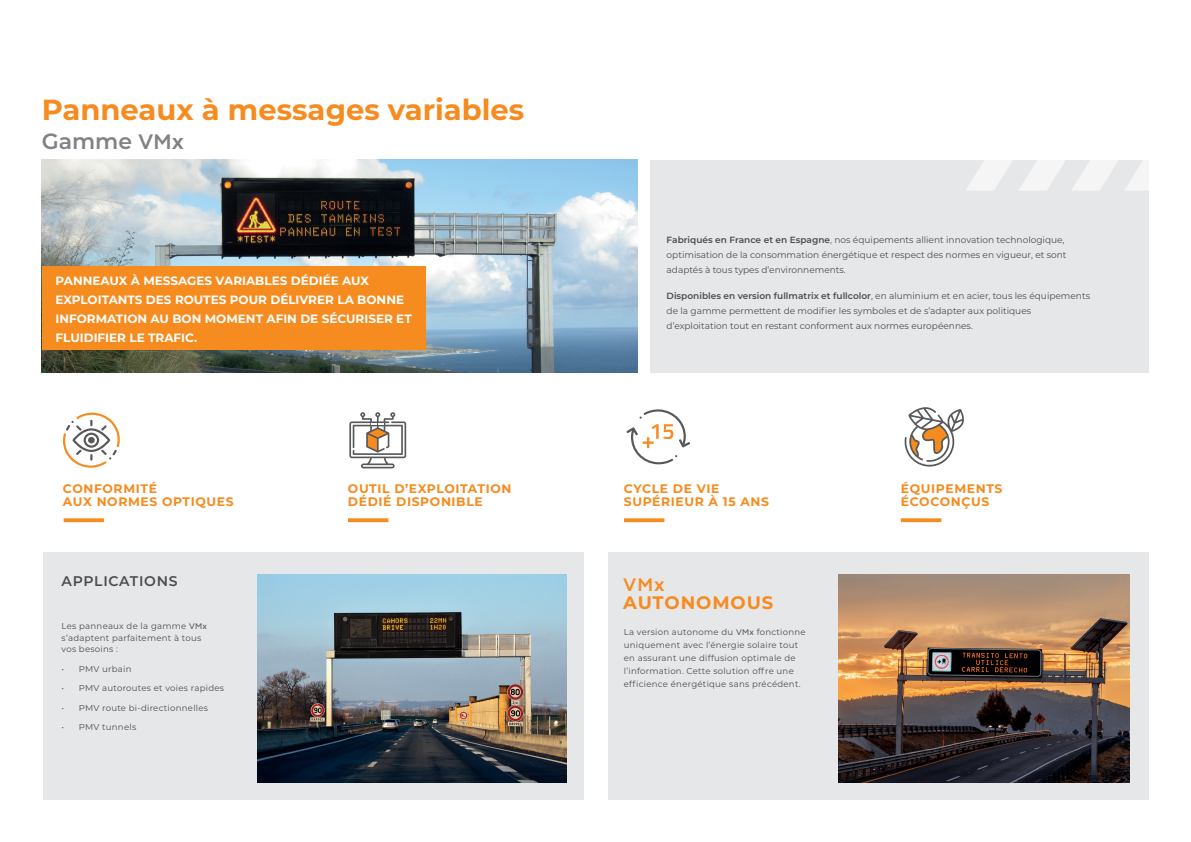
<style>
.page{position:relative;width:1191px;height:842px;background:#fff}
.page>*{position:absolute;margin:0;border:0;box-sizing:border-box;transform-origin:0 0}
.t1{font:700 29px "Montserrat";color:#f68b1f}
.t2{font:600 22px "Montserrat";color:#808285}
.t3{font:700 19px "Codec Cold";color:#f68b1f}
.t4{font:700 18.1px "Montserrat";letter-spacing:.05em;color:#f68b1f}
.t5{font:600 14px "Montserrat";letter-spacing:.05em;color:#4b4c4d}
.t6{font:700 12.4px/13.3px "Montserrat";letter-spacing:.05em;color:#f68b1f}
.t7{font:700 12px/19px "Montserrat";color:#fff}
.t8{font:9px/15px "Montserrat";color:#4b4c4d}
.t9{font:8.6px/13px "Montserrat";letter-spacing:.03em;color:#4b4c4d}
.s1{font-family:"Codec Cold";font-weight:700}
.s2{font-family:"Codec Cold"}
.s3{font-weight:600}
</style>
<div class="page">
<img style="left:42px;top:160px;width:595px;height:212px">
<div style="left:42px;top:266px;width:383px;height:84px;background:#f68b1f"></div>
<div style="left:650px;top:160px;width:499px;height:212px;background:#e6e7e9"></div>
<svg style="left:966px;top:160px;width:183px;height:30px"></svg>
<div style="left:43px;top:553px;width:540px;height:247px;background:#e6e7e9"></div>
<svg style="left:64px;top:518px;width:40px;height:4px"></svg>
<svg style="left:348px;top:518px;width:40px;height:4px"></svg>
<div style="left:608px;top:553px;width:541px;height:247px;background:#e6e7e9"></div>
<svg style="left:624px;top:518px;width:40px;height:4px"></svg>
<svg style="left:901px;top:518px;width:40px;height:4px"></svg>
<img style="left:838px;top:574px;width:291px;height:208px">
<img style="left:257px;top:574px;width:309px;height:208px">
<svg style="left:63px;top:413px;width:57px;height:55px"></svg>
<svg style="left:904px;top:407px;width:60px;height:60px"></svg>
<svg style="left:626px;top:409px;width:64px;height:56px"></svg>
<svg style="left:349px;top:412px;width:57px;height:56px"></svg>
<h1 class="t1" style="left:42px;top:88px;width:484px">Panneaux à messages variables</h1>
<h2 class="t2" style="left:42px;top:126px;width:144px">Gamme <span class="s1">VMx</span></h2>
<h3 class="t7" style="left:56px;top:271px;width:358px">PANNEAUX À MESSAGES VARIABLES DÉDIÉE AUX EXPLOITANTS DES ROUTES POUR DÉLIVRER LA BONNE INFORMATION AU BON MOMENT AFIN DE SÉCURISER ET FLUIDIFIER LE TRAFIC.</h3>
<h3 class="t6" style="left:63px;top:481px;width:172px">CONFORMITÉ<br>AUX NORMES OPTIQUES</h3>
<h3 class="t5" style="left:62px;top:571px;width:117px">APPLICATIONS</h3>
<p class="t9" style="left:62px;top:620px;width:147px;line-height:11.4px">Les panneaux de la gamme <span class="s2">VMx </span>s’adaptent parfaitement à tous vos besoins :</p>
<p class="t9" style="left:62px;top:662px;width:71px">• PMV urbain</p>
<p class="t9" style="left:62px;top:681px;width:164px">• PMV autoroutes et voies rapides</p>
<p class="t9" style="left:62px;top:701px;width:148px">• PMV route bi-directionnelles</p>
<p class="t9" style="left:62px;top:720px;width:76px">• PMV tunnels</p>
<h3 class="t6" style="left:348px;top:481px;width:165px">OUTIL D’EXPLOITATION<br>DÉDIÉ DISPONIBLE</h3>
<p class="t8" style="left:666px;top:232px;width:401px"><span class="s3">Fabriqués en France et en Espagne</span>, nos équipements allient innovation technologique, optimisation de la consommation énergétique et respect des normes en vigueur, et sont adaptés à tous types d’environnements.</p>
<p class="t8" style="left:666px;top:288px;width:425px"><span class="s3">Disponibles en version fullmatrix et fullcolor</span>, en aluminium et en acier, tous les équipements de la gamme permettent de modifier les symboles et de s’adapter aux politiques d’exploitation tout en restant conforment aux normes européennes.</p>
<h3 class="t6" style="left:624px;top:481px;width:147px">CYCLE DE VIE<br>SUPÉRIEUR À 15 ANS</h3>
<h3 class="t6" style="left:901px;top:481px;width:103px">ÉQUIPEMENTS<br>ÉCOCONÇUS</h3>
<h3 class="t3" style="left:623px;top:574px;width:43px">VMx</h3>
<h3 class="t4" style="left:623px;top:589px;width:152px">AUTONOMOUS</h3>
<p class="t9" style="left:624px;top:625px;width:183px">La version autonome du <span class="s2">VMx</span> fonctionne uniquement avec l’énergie solaire tout en assurant une diffusion optimale de l’information. Cette solution offre une efficience énergétique sans précédent.</p>
</div>
